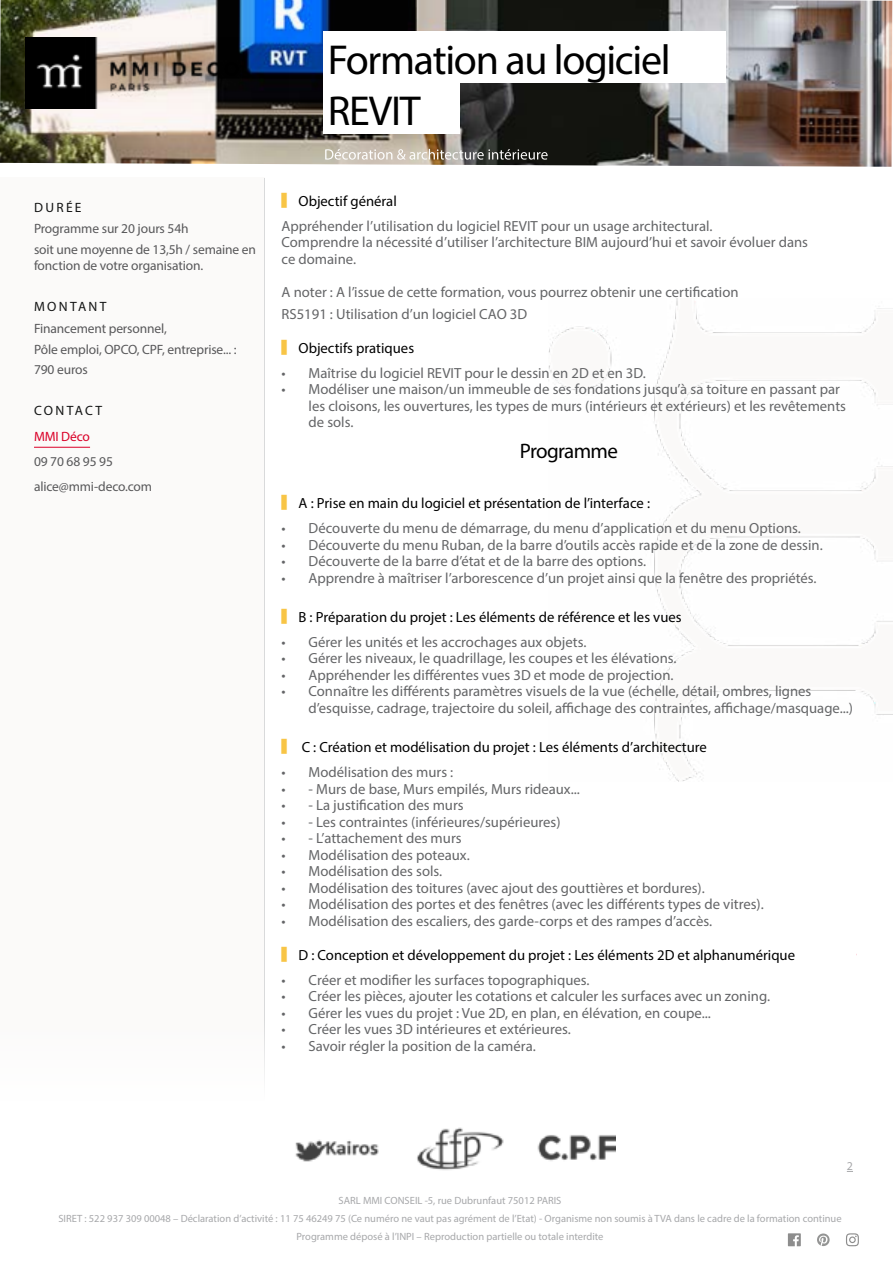
<style>
.page{position:relative;width:893px;height:1263px;background:#fff}
.page>*{position:absolute;margin:0;border:0;box-sizing:border-box;transform-origin:0 0}
.t1{font:42px/50.4px "Myriad Pro";letter-spacing:-.03em;color:#000}
.t2{font:21px "Myriad Pro";letter-spacing:-.035em;color:#000}
.t3{font:15px "Myriad Pro";color:#fff}
.t4{font:14.7px/16.5px "Myriad Pro";color:#646567}
.t5{font:14.7px "Myriad Pro";color:#000}
.t6{font:13.5px/20.4px "Myriad Pro";letter-spacing:-.01em;color:#58585a}
.t7{font:13.5px "Myriad Pro";letter-spacing:.17em;color:#131414}
.t8{font:13.5px "Myriad Pro";letter-spacing:-.01em;color:#da0028}
.t9{font:12px "Myriad Pro";color:#a7a8aa}
.t10{font:10.5px/18px "Myriad Pro";color:#a7a8aa;text-align:center}
.s1{font-family:"Adobe Ming Std";font-weight:300;font-size:15px;color:#f8c546}
.s2{color:#000}
</style>
<div class="page">
<div style="left:0;top:177px;width:264px;height:923px;background:#fbfaf9"></div>
<hr style="left:264px;top:179px;width:1px;height:921px;background:#d9dadb">
<img style="left:548px;top:298px;width:345px;height:483px">
<svg style="left:788px;top:1233px;width:13px;height:13px"></svg>
<svg style="left:846px;top:1233px;width:13px;height:13px"></svg>
<svg style="left:817px;top:1233px;width:13px;height:13px"></svg>
<img style="left:0;top:0;width:892px;height:167px">
<hr style="left:34px;top:447px;width:56px;height:1px;background:#da0028">
<div style="left:324px;top:31px;width:402px;height:52px;background:#fff"></div>
<div style="left:324px;top:83px;width:136px;height:51px;background:#fff"></div>
<img style="left:295px;top:1127px;width:321px;height:43px">
<img style="left:26px;top:38px;width:262px;height:70px">
<h1 class="t1" style="left:328px;top:34px;width:344px">Formation au logiciel<br>REVIT</h1>
<p class="t7" style="left:34px;top:199px;width:49px">DURÉE</p>
<p class="t6" style="left:34px;top:218px;width:224px">Programme sur 20 jours 54h<br>soit une moyenne de 13,5h / semaine en</p>
<p class="t6" style="left:34px;top:255px;width:171px">fonction de votre organisation.</p>
<p class="t7" style="left:34px;top:298px;width:74px">MONTANT</p>
<p class="t6" style="left:34px;top:318px;width:204px">Financement personnel,<br>Pôle emploi, OPCO, CPF, entreprise... :<br>790 euros</p>
<p class="t7" style="left:34px;top:403px;width:70px">CONTACT</p>
<p class="t8" style="left:34px;top:428px;width:58px">MMI Déco</p>
<p class="t6" style="left:34px;top:449px;width:120px;line-height:24.8px">09 70 68 95 95 alice@mmi-deco.com</p>
<p class="t3" style="left:324px;top:145px;width:226px">Décoration &amp; architecture intérieure</p>
<p class="t4" style="left:282px;top:188px;width:432px;line-height:25px"><span class="s1">▍</span><span class="s2">Objectif général<br></span>Appréhender l’utilisation du logiciel REVIT pour un usage architectural.</p>
<p class="t4" style="left:282px;top:234px;width:528px">Comprendre la nécessité d’utiliser l’architecture BIM aujourd’hui et savoir évoluer dans ce domaine.</p>
<p class="t4" style="left:282px;top:281px;width:459px;line-height:21.6px">A noter : A l’issue de cette formation, vous pourrez obtenir une certification<br>RS5191 : Utilisation d’un logiciel CAO 3D</p>
<p class="t5" style="left:282px;top:339px;width:134px"><span class="s1">▍</span>Objectifs pratiques</p>
<p class="t4" style="left:282px;top:364px;width:366px">• Maîtrise du logiciel REVIT pour le dessin en 2D et en 3D.</p>
<p class="t4" style="left:309px;top:381px;width:539px;text-indent:-27px">• Modéliser une maison/un immeuble de ses fondations jusqu’à sa toiture en passant par les cloisons, les ouvertures, les types de murs (intérieurs et extérieurs) et les revêtements de sols.</p>
<h2 class="t2" style="left:520px;top:438px;width:100px">Programme</h2>
<p class="t5" style="left:282px;top:494px;width:370px"><span class="s1">▍</span>A : Prise en main du logiciel et présentation de l’interface :</p>
<p class="t4" style="left:282px;top:520px;width:521px">• Découverte du menu de démarrage, du menu d’application et du menu Options.</p>
<p class="t4" style="left:282px;top:536px;width:543px">• Découverte du menu Ruban, de la barre d’outils accès rapide et de la zone de dessin.</p>
<p class="t4" style="left:282px;top:553px;width:366px">• Découverte de la barre d’état et de la barre des options.</p>
<p class="t4" style="left:282px;top:569px;width:537px">• Apprendre à maîtriser l’arborescence d’un projet ainsi que la fenêtre des propriétés.</p>
<p class="t5" style="left:282px;top:608px;width:402px"><span class="s1">▍</span>B : Préparation du projet : Les éléments de référence et les vues</p>
<p class="t4" style="left:282px;top:633px;width:306px">• Gérer les unités et les accrochages aux objets.</p>
<p class="t4" style="left:282px;top:650px;width:396px">• Gérer les niveaux, le quadrillage, les coupes et les élévations.</p>
<p class="t4" style="left:282px;top:666px;width:393px">• Appréhender les différentes vues 3D et mode de projection.</p>
<p class="t4" style="left:309px;top:683px;width:546px;text-indent:-27px">• Connaître les différents paramètres visuels de la vue (échelle, détail, ombres, lignes d’esquisse, cadrage, trajectoire du soleil, affichage des contraintes, affichage/masquage...)</p>
<p class="t5" style="left:282px;top:738px;width:427px"><span class="s1">▍</span> C : Création et modélisation du projet : Les éléments d’architecture</p>
<p class="t4" style="left:282px;top:764px;width:173px">• Modélisation des murs :</p>
<p class="t4" style="left:282px;top:780px;width:300px">• - Murs de base, Murs empilés, Murs rideaux...</p>
<p class="t4" style="left:282px;top:797px;width:184px">• - La justification des murs</p>
<p class="t4" style="left:282px;top:813px;width:280px">• - Les contraintes (inférieures/supérieures)</p>
<p class="t4" style="left:282px;top:830px;width:182px">• - L’attachement des murs</p>
<p class="t4" style="left:282px;top:846px;width:190px">• Modélisation des poteaux.</p>
<p class="t4" style="left:282px;top:863px;width:162px">• Modélisation des sols.</p>
<p class="t4" style="left:282px;top:879px;width:425px">• Modélisation des toitures (avec ajout des gouttières et bordures).</p>
<p class="t4" style="left:282px;top:896px;width:484px">• Modélisation des portes et des fenêtres (avec les différents types de vitres).</p>
<p class="t4" style="left:282px;top:912px;width:432px">• Modélisation des escaliers, des garde-corps et des rampes d’accès.</p>
<p class="t5" style="left:282px;top:946px;width:515px"><span class="s1">▍</span>D : Conception et développement du projet : Les éléments 2D et alphanumérique</p>
<p class="t4" style="left:282px;top:971px;width:309px">• Créer et modifier les surfaces topographiques.</p>
<p class="t4" style="left:282px;top:988px;width:490px">• Créer les pièces, ajouter les cotations et calculer les surfaces avec un zoning.</p>
<p class="t4" style="left:282px;top:1004px;width:431px">• Gérer les vues du projet : Vue 2D, en plan, en élévation, en coupe...</p>
<p class="t4" style="left:282px;top:1021px;width:291px">• Créer les vues 3D intérieures et extérieures.</p>
<p class="t4" style="left:282px;top:1037px;width:256px">• Savoir régler la position de la caméra.</p>
<p class="t9" style="left:847px;top:1159px;width:8px">2</p>
<p class="t10" style="left:58px;top:1191px;width:785px">SARL MMI CONSEIL -5, rue Dubrunfaut 75012 PARIS<br>SIRET : 522 937 309 00048 – Déclaration d’activité : 11 75 46249 75 (Ce numéro ne vaut pas agrément de l’Etat) - Organisme non soumis à TVA dans le cadre de la formation continue<br>Programme déposé à l’INPI – Reproduction partielle ou totale interdite</p>
</div>
